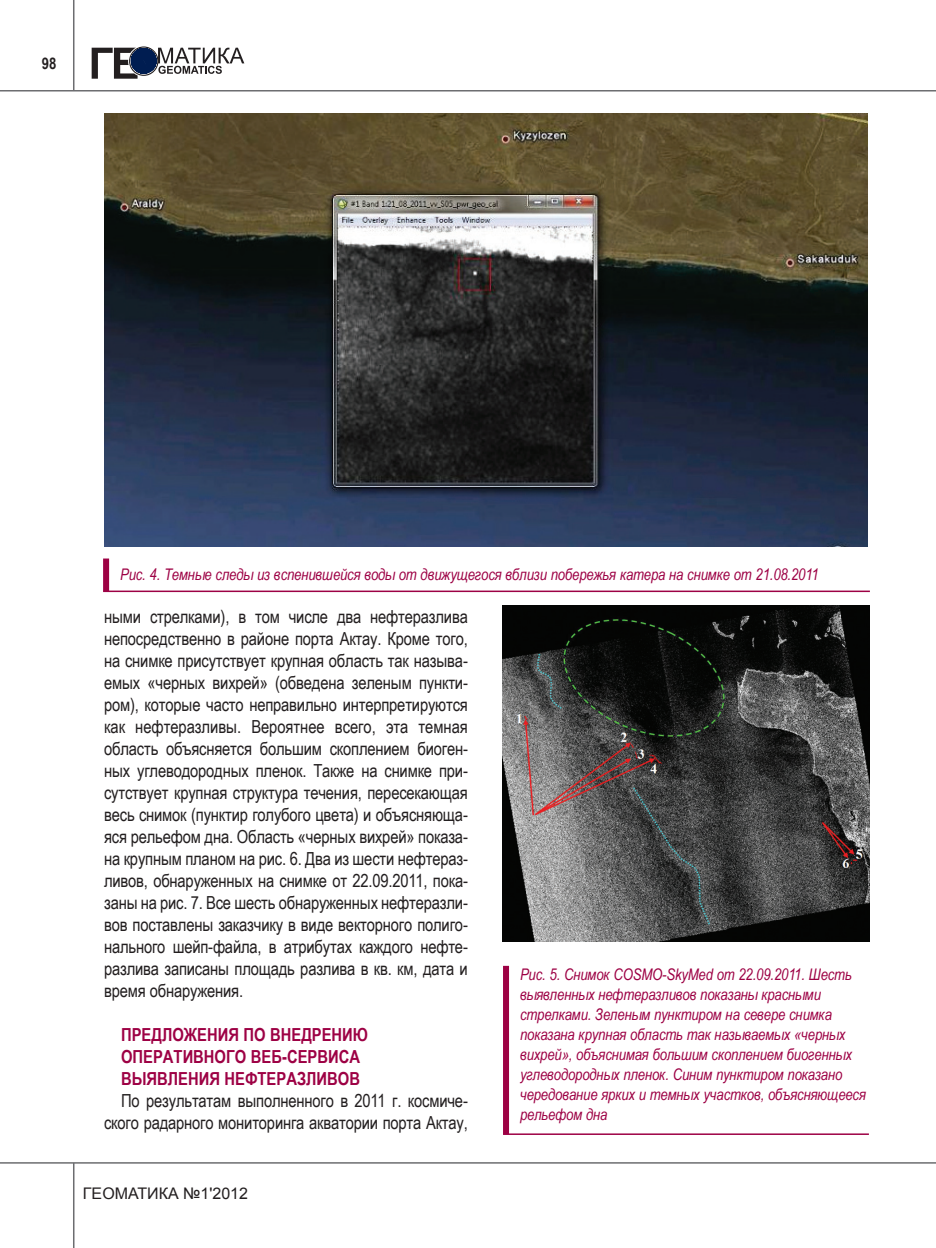
<style>
.page{position:relative;width:936px;height:1248px;background:#fff}
.page>*{position:absolute;margin:0;border:0;box-sizing:border-box;transform-origin:0 0}
.tekst{font:18px/22px "Arial Narrow";letter-spacing:-.01em;color:#231f20;text-align:justify}
.zag_IDZ{font:700 18px/22px "Arial Narrow";color:#9d0144}
.t1{font:italic 16px/20px "Arial Narrow";letter-spacing:-.01em;color:#9d0144}
.t2{font:16px "Arial";color:#231f20}
.t3{font:700 16px "Arial Narrow";color:#231f20}
</style>
<div class="page">
<svg style="left:129px;top:46px;width:29px;height:30px"></svg>
<svg style="left:92px;top:48px;width:152px;height:31px"></svg>
<div style="left:131px;top:48px;width:25px;height:25px;border:1px solid #001d51;border-radius:50%"></div>
<hr style="left:73px;top:0;width:1px;height:91px;background:#6c6d70">
<hr style="left:73px;top:1162px;width:1px;height:85px;background:#6c6d70">
<hr style="left:0;top:90px;width:935px;height:1px;background:#6c6d70">
<hr style="left:0;top:1161px;width:935px;height:2px;background:#6c6d70">
<img style="left:104px;top:113px;width:763px;height:434px">
<hr style="left:103px;top:590px;width:766px;height:2px;background:#9d0144">
<div style="left:103px;top:558px;width:6px;height:33px;background:#9d0144"></div>
<hr style="left:503px;top:1133px;width:365px;height:1px;background:#9d0144">
<div style="left:503px;top:965px;width:6px;height:169px;background:#9d0144"></div>
<img style="left:502px;top:605px;width:367px;height:336px">
<p class="t3" style="left:42px;top:51px;width:16px">98</p>
<p class="t1" style="left:120px;top:563px;width:700px">Рис. 4. Темные следы из вспенившейся воды от движущегося вблизи побережья катера на снимке от 21.08.2011</p>
<p class="tekst" style="left:104px;top:605px;width:365px">ными стрелками), в том числе два нефтеразлива непосредственно в районе порта Актау. Кроме того, на снимке присутствует крупная область так называ&shy;емых «черных вихрей» (обведена зеленым пункти&shy;ром), которые часто неправильно интерпретируются как нефтеразливы. Вероятнее всего, эта темная область объясняется большим скоплением биоген&shy;ных углеводородных пленок. Также на снимке при&shy;сутствует крупная структура течения, пересекающая весь снимок (пунктир голубого цвета) и объясняюща&shy;яся рельефом дна. Область «черных вихрей» показа&shy;на крупным планом на рис. 6. Два из шести нефтераз&shy;ливов, обнаруженных на снимке от 22.09.2011, пока&shy;заны на рис. 7. Все шесть обнаруженных нефтеразли&shy;вов поставлены заказчику в виде векторного полиго&shy;нального шейп-файла, в атрибутах каждого нефте&shy;разлива записаны площадь разлива в кв. км, дата и время обнаружения.</p>
<p class="zag_IDZ" style="left:121px;top:1022px;width:248px">ПРЕДЛОЖЕНИЯ ПО ВНЕДРЕНИЮ<br>ОПЕРАТИВНОГО ВЕБ-СЕРВИСА</p>
<p class="zag_IDZ" style="left:121px;top:1066px;width:240px">ВЫЯВЛЕНИЯ НЕФТЕРАЗЛИВОВ</p>
<p class="tekst" style="left:104px;top:1089px;width:365px;text-align:right">По результатам выполненного в 2011 г. космиче&shy;ского радарного мониторинга акватории порта Актау,</p>
<p class="t2" style="left:83px;top:1182px;width:166px">ГЕОМАТИКА №1'2012</p>
<p class="t1" style="left:520px;top:963px;width:347px">Рис. 5. Снимок COSMO-SkyMed от 22.09.2011. Шесть выявленных нефтеразливов показаны красными стрелками. Зеленым пунктиром на севере снимка показана крупная область так называемых «черных вихрей», объяснимая большим скоплением биогенных углеводородных пленок. Синим пунктиром показано чередование ярких и темных участков, объясняющееся рельефом дна</p>
</div>
